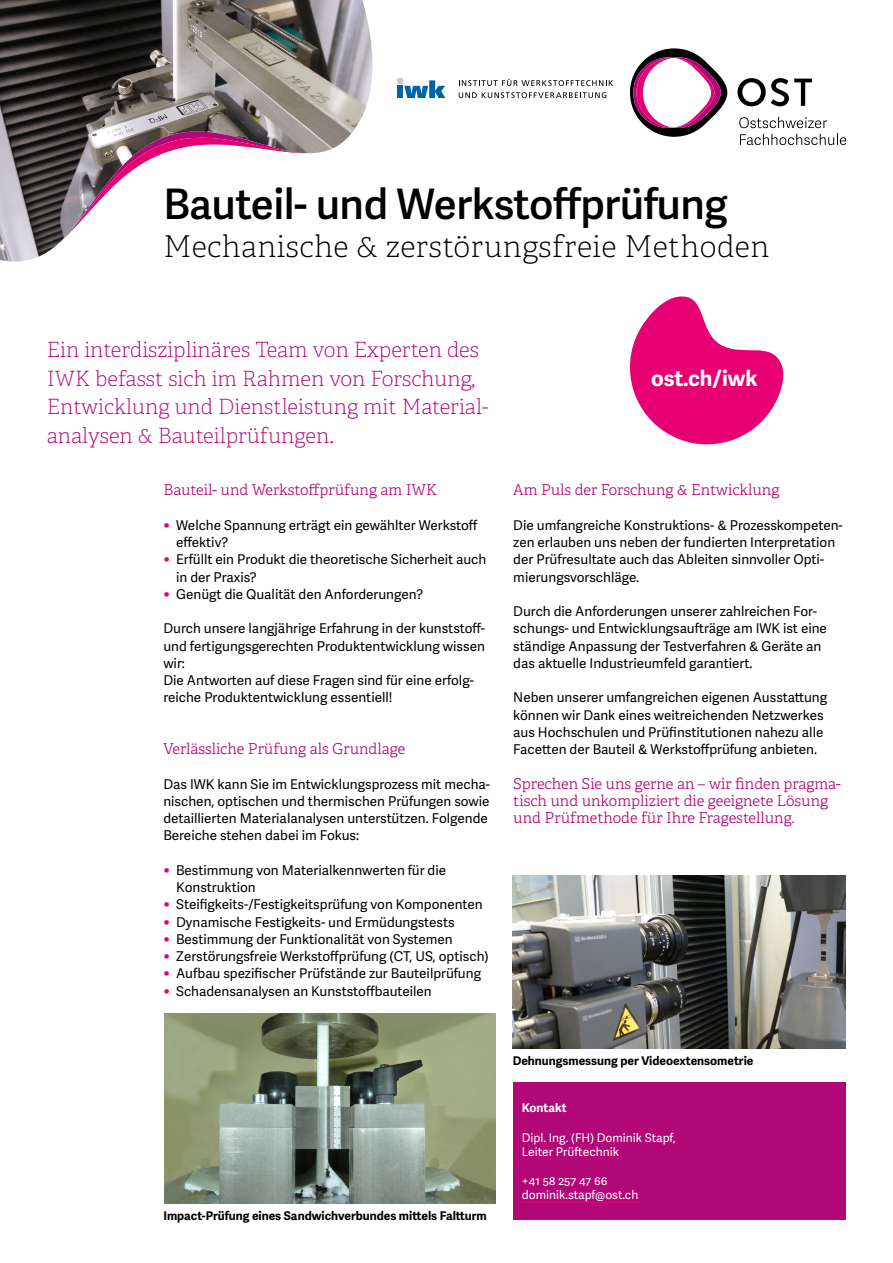
<style>
.page{position:relative;width:893px;height:1263px;background:#fff}
.page>*{position:absolute;margin:0;border:0;box-sizing:border-box;transform-origin:0 0}
.t1{font:600 42px "Adelle Sans";letter-spacing:-.01em;color:#000}
.t2{font:100 30px "Adelle";letter-spacing:.015em;color:#000}
.t3{font:700 21.6px "Adelle Sans";color:#fff}
.t4{font:100 21px/28.5px "Adelle";color:#b20776}
.t5{font:300 15px/17.2px "Adelle";color:#b20776}
.t6{font:13.5px/17.2px "Adelle Sans";color:#000}
.t7{font:700 12px "Adelle Sans";color:#000}
.t8{font:12px/14.4px "Adelle Sans";color:#fff}
.t9{font:700 12px "Adelle Sans";color:#fff}
.s1{font-size:16.5px;color:#e60071}
</style>
<div class="page">
<img style="left:513px;top:876px;width:333px;height:172px">
<img style="left:164px;top:1014px;width:332px;height:189px">
<img style="left:0;top:0;width:373px;height:262px">
<svg style="left:62px;top:118px;width:243px;height:122px"></svg>
<svg style="left:459px;top:79px;width:154px;height:7px"></svg>
<svg style="left:459px;top:92px;width:147px;height:6px"></svg>
<svg style="left:397px;top:78px;width:48px;height:20px"></svg>
<svg style="left:630px;top:296px;width:154px;height:149px"></svg>
<div style="left:513px;top:1083px;width:333px;height:137px;background:#b20776"></div>
<hr style="left:522px;top:1202px;width:116px;height:1px;background:#e60071">
<svg style="left:737px;top:78px;width:75px;height:28px"></svg>
<svg style="left:739px;top:117px;width:88px;height:11px"></svg>
<svg style="left:740px;top:134px;width:106px;height:11px"></svg>
<svg style="left:630px;top:48px;width:97px;height:89px"></svg>
<h1 class="t1" style="left:163px;top:180px;width:566px">Bauteil- und Werkstoffprüfung</h1>
<h2 class="t2" style="left:163px;top:228px;width:607px">Mechanische &amp; zerstörungsfreie Methoden</h2>
<h3 class="t4" style="left:47px;top:336px;width:443px">Ein interdisziplinäres Team von Experten des IWK befasst sich im Rahmen von Forschung, Entwicklung und Dienstleistung mit Material&shy;analysen &amp; Bauteilprüfungen.</h3>
<p class="t5" style="left:163px;top:482px;width:275px">Bauteil- und Werkstoffprüfung am IWK</p>
<p class="t6" style="left:176px;top:517px;width:303px;text-indent:-13px"><span class="s1">•</span> Welche Spannung erträgt ein gewählter Werkstoff effektiv?</p>
<p class="t6" style="left:176px;top:551px;width:312px;text-indent:-13px"><span class="s1">•</span> Erfüllt ein Produkt die theoretische Sicherheit auch in der Praxis?</p>
<p class="t6" style="left:163px;top:586px;width:262px"><span class="s1">•</span> Genügt die Qualität den Anforderungen?</p>
<p class="t6" style="left:163px;top:620px;width:323px">Durch unsere langjährige Erfahrung in der kunststoff&shy;und fertigungsgerechten Produktentwicklung wissen wir:<br>Die Antworten auf diese Fragen sind für eine erfolg&shy;reiche Produktentwicklung essentiell!</p>
<p class="t5" style="left:163px;top:740px;width:243px">Verlässliche Prüfung als Grundlage</p>
<p class="t6" style="left:163px;top:776px;width:328px">Das IWK kann Sie im Entwicklungsprozess mit mecha&shy;nischen, optischen und thermischen Prüfungen sowie detaillierten Materialanalysen unterstützen. Folgende Bereiche stehen dabei im Fokus:</p>
<p class="t6" style="left:176px;top:862px;width:271px;text-indent:-13px"><span class="s1">•</span> Bestimmung von Materialkennwerten für die<br>Konstruktion</p>
<p class="t6" style="left:163px;top:896px;width:321px"><span class="s1">•</span> Steifigkeits-/Festigkeitsprüfung von Komponenten</p>
<p class="t6" style="left:163px;top:914px;width:293px"><span class="s1">•</span> Dynamische Festigkeits- und Ermüdungstests</p>
<p class="t6" style="left:163px;top:931px;width:291px"><span class="s1">•</span> Bestimmung der Funktionalität von Systemen</p>
<p class="t6" style="left:163px;top:948px;width:327px"><span class="s1">•</span> Zerstörungsfreie Werkstoffprüfung (CT, US, optisch)</p>
<p class="t6" style="left:163px;top:965px;width:319px"><span class="s1">•</span> Aufbau spezifischer Prüfstände zur Bauteilprüfung</p>
<p class="t6" style="left:163px;top:983px;width:270px"><span class="s1">•</span> Schadensanalysen an Kunststoffbauteilen</p>
<p class="t7" style="left:163px;top:1208px;width:325px">Impact-Prüfung eines Sandwichverbundes mittels Faltturm</p>
<h3 class="t3" style="left:651px;top:365px;width:108px">ost.ch/iwk</h3>
<p class="t5" style="left:513px;top:482px;width:268px">Am Puls der Forschung &amp; Entwicklung</p>
<p class="t6" style="left:513px;top:517px;width:331px">Die umfangreiche Konstruktions- &amp; Prozesskompeten&shy;zen erlauben uns neben der fundierten Interpretation der Prüfresultate auch das Ableiten sinnvoller Opti&shy;mierungsvorschläge.</p>
<p class="t6" style="left:513px;top:603px;width:315px">Durch die Anforderungen unserer zahlreichen For&shy;schungs- und Entwicklungsaufträge am IWK ist eine ständige Anpassung der Testverfahren &amp; Geräte an das aktuelle Industrieumfeld garantiert.</p>
<p class="t6" style="left:513px;top:689px;width:315px">Neben unserer umfangreichen eigenen Ausstattung können wir Dank eines weitreichenden Netzwerkes aus Hochschulen und Prüfinstitutionen nahezu alle Facetten der Bauteil &amp; Werkstoffprüfung anbieten.</p>
<p class="t5" style="left:513px;top:775px;width:329px">Sprechen Sie uns gerne an – wir finden pragma&shy;tisch und unkompliziert die geeignete Lösung und Prüfmethode für Ihre Fragestellung.</p>
<p class="t7" style="left:513px;top:1053px;width:242px">Dehnungsmessung per Videoextensometrie</p>
<p class="t9" style="left:522px;top:1101px;width:47px">Kontakt</p>
<p class="t8" style="left:522px;top:1131px;width:155px">Dipl. Ing. (FH) Dominik Stapf,<br>Leiter Prüftechnik</p>
<p class="t8" style="left:522px;top:1174px;width:118px">+41 58 257 47 66 dominik.stapf@ost.ch</p>
</div>
